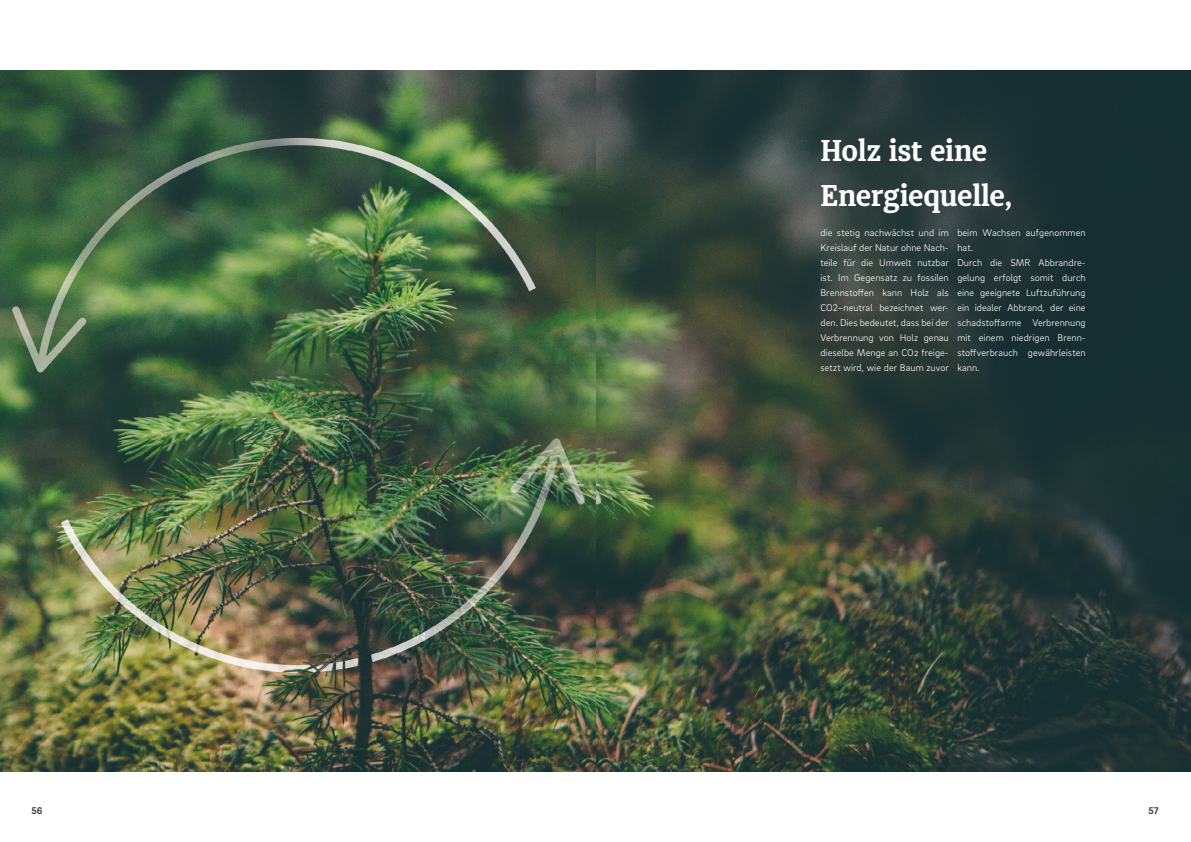
<style>
.page{position:relative;width:1191px;height:842px;background:#fff}
.page>*{position:absolute;margin:0;border:0;box-sizing:border-box;transform-origin:0 0}
.t1{font:700 30px/45px "Diaria Pro";letter-spacing:-.015em;color:#fff}
.t2{font:300 10px/15px "Brix Sans";letter-spacing:.005em;color:#fff;text-align:justify}
.t3{font:700 10px "Brix Sans";color:#3d3e3d}
</style>
<div class="page">
<img style="left:0;top:71px;width:1191px;height:700px">
<h1 class="t1" style="left:820px;top:128px;width:193px">Holz ist eine<br>Energiequelle,</h1>
<p class="t2" style="left:820px;top:225px;width:130px">die stetig nachwächst und im Kreislauf der Natur ohne Nach&shy;teile für die Umwelt nutzbar ist. Im Gegensatz zu fossilen Brennstoffen kann Holz als CO2–neutral bezeichnet wer&shy;den. Dies bedeutet, dass bei der Verbrennung von Holz genau dieselbe Menge an CO2 freige&shy;setzt wird, wie der Baum zuvor</p>
<p class="t2" style="left:957px;top:225px;width:130px;text-align:left">beim Wachsen aufgenommen hat.<br>Durch die SMR Abbrandre&shy;gelung erfolgt somit durch eine geeignete Luftzuführung ein idealer Abbrand, der eine schadstoffarme Verbrennung mit einem niedrigen Brenn&shy;stoffverbrauch gewährleisten kann.</p>
<p class="t3" style="left:32px;top:804px;width:12px">56</p>
<p class="t3" style="left:1148px;top:804px;width:12px">57</p>
</div>
